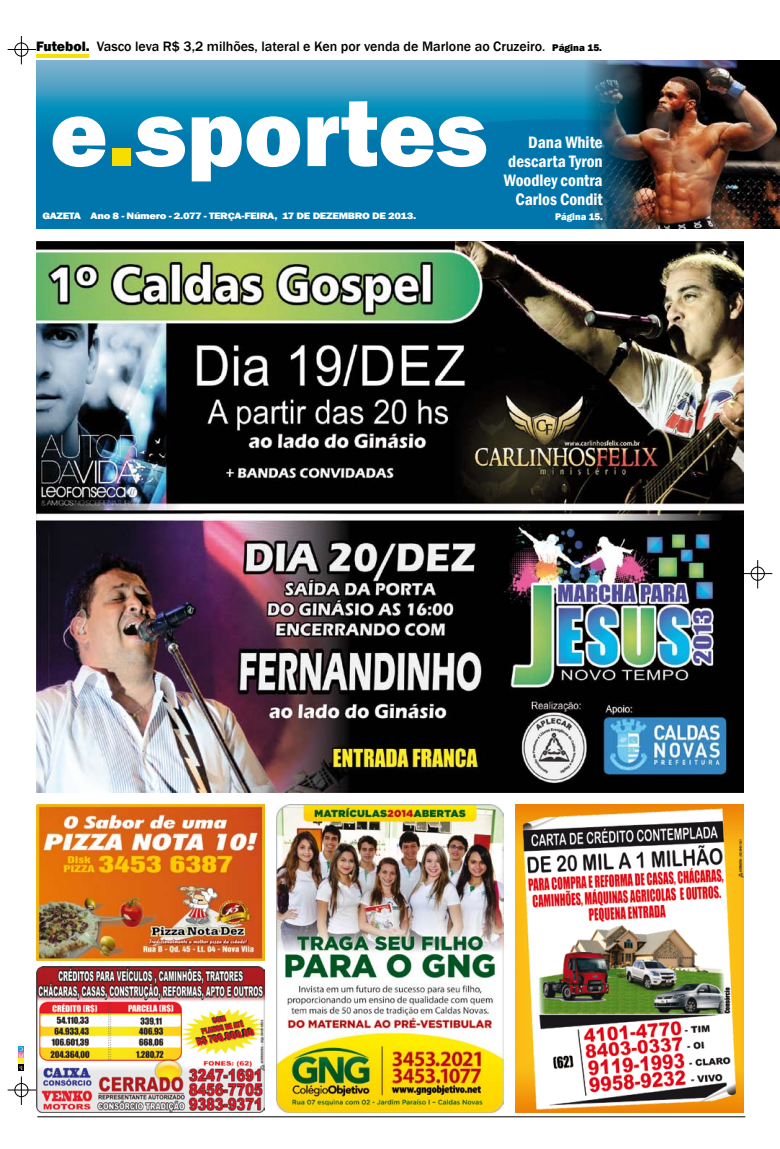
<style>
.page{position:relative;width:780px;height:1149px;background:#fff}
.page>*{position:absolute;margin:0;border:0;box-sizing:border-box;transform-origin:0 0}
.t1{font:800 98px "Franklin Gothic";color:#fff}
.t2{font:600 condensed 17px/19px "Franklin Gothic";color:#fff;text-align:right}
.t3{font:500 14px "Franklin Gothic";color:#000}
.t4{font:800 10px "Franklin Gothic";color:#fff;scale:.96 1}
.t5{font:800 9.6px "Franklin Gothic";letter-spacing:-.03em;color:#fff;scale:1.18 1}
.s1{font-weight:800}
.s2{font-size:13px}
.s3{font-weight:800;font-size:10px}
.s4{color:#f6df00}
</style>
<div class="page">
<svg style="left:36px;top:54px;width:53px;height:4px"></svg>
<img style="left:36px;top:966px;width:228px;height:146px">
<img style="left:36px;top:60px;width:508px;height:168px">
<img style="left:276px;top:804px;width:228px;height:308px">
<img style="left:516px;top:804px;width:228px;height:308px">
<img style="left:36px;top:241px;width:708px;height:551px">
<img style="left:36px;top:804px;width:228px;height:156px">
<img style="left:544px;top:60px;width:236px;height:168px">
<svg style="left:8px;top:36px;width:28px;height:28px"></svg>
<div style="left:15px;top:43px;width:13px;height:13px;border:1px solid #000;border-radius:50%"></div>
<svg style="left:8px;top:1076px;width:28px;height:28px"></svg>
<div style="left:15px;top:1082px;width:13px;height:14px;border:1px solid #000;border-radius:50%"></div>
<hr style="left:37px;top:1116px;width:708px;height:1px;background:#000">
<svg style="left:744px;top:560px;width:28px;height:28px"></svg>
<div style="left:751px;top:566px;width:13px;height:14px;border:1px solid #000;border-radius:50%"></div>
<svg style="left:18px;top:1046px;width:6px;height:24px"></svg>
<p class="t3" style="left:36px;top:37px;width:567px"><span class="s1">Futebol.</span> Vasco leva R$ 3,2 milhões, lateral e Ken por venda de Marlone ao Cruzeiro<span class="s2">.</span> <span class="s3">Página 15.</span></p>
<h1 class="t1" style="left:50px;top:70px;width:439px">e<span class="s4">.</span>sportes</h1>
<p class="t5" style="left:42px;top:210px;width:318px">GAZETA Ano 8 - Número - 2.077 - TERÇA-FEIRA, 17 DE DEZEMBRO DE 2013.</p>
<p class="t2" style="left:504px;top:132px;width:100px">Dana White descarta Tyron<br>Woodley contra<br>Carlos Condit</p>
<p class="t4" style="left:555px;top:210px;width:51px">Página 15.</p>
</div>
